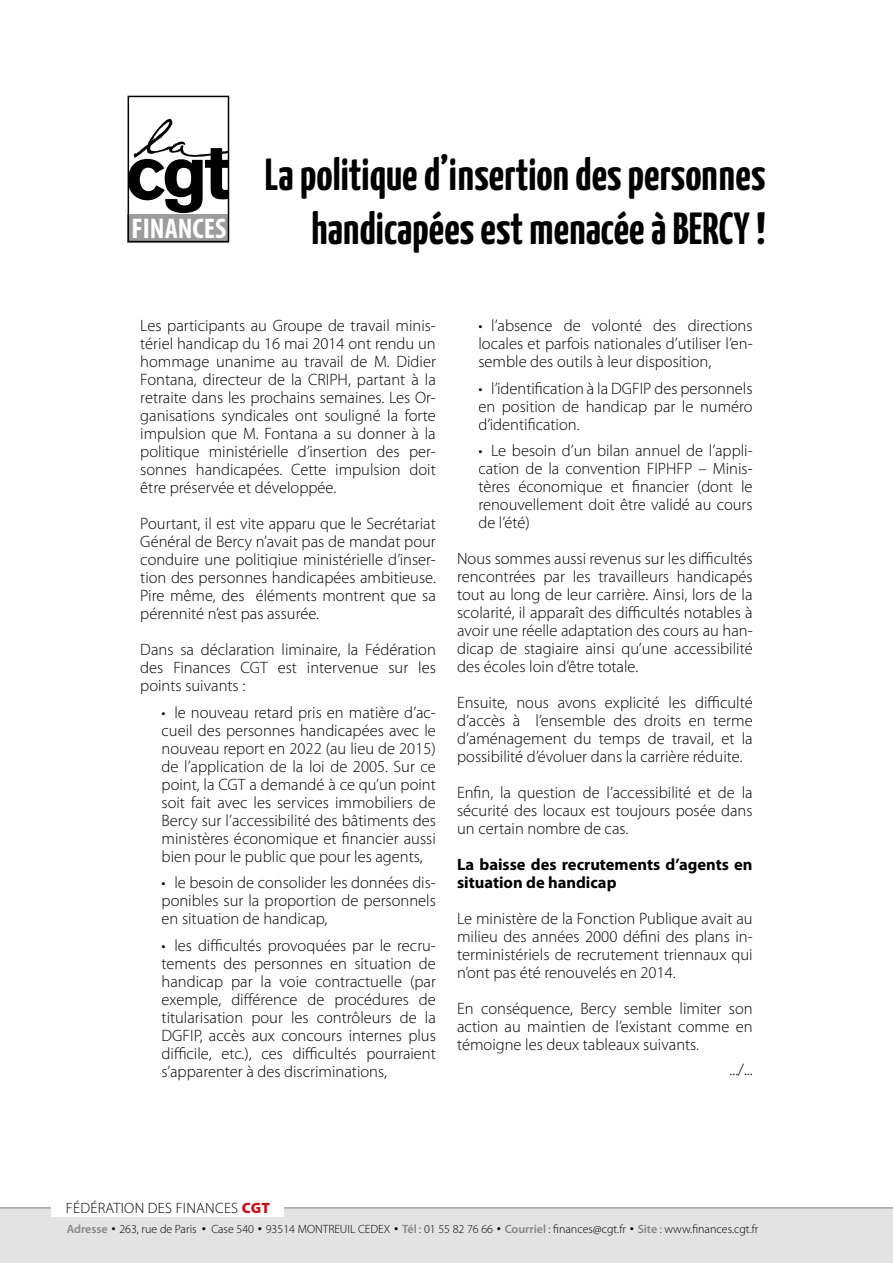
<style>
.page{position:relative;width:893px;height:1263px;background:#fff}
.page>*{position:absolute;margin:0;border:0;box-sizing:border-box;transform-origin:0 0}
.DEFAUT{font:700 45px/54px "Yanone Kaffeesatz";color:#000;text-align:right}
.t1{font:700 condensed 28.65px "Myriad Pro";color:#fff}
.DEFAUT-2{font:300 16.5px/18px "Myriad Pro";color:#000;text-align:justify}
.DEFAUT-3{font:700 16.5px/18px "Myriad Pro";color:#000}
.DEFAUT-4{font:300 15px "Myriad Pro";letter-spacing:.02em;color:#000}
.DEFAUT-5{font:300 12px "Myriad Pro";color:#000}
.s1{font-weight:900;color:#cd121c}
.s2{font-weight:600;color:#878786}
.s3{font-family:"Arial";font-weight:400}
</style>
<div class="page">
<div style="left:128px;top:214px;width:101px;height:28px;background:#9c9c9c"></div>
<div style="left:128px;top:96px;width:101px;height:146px;border:2px solid #000"></div>
<svg style="left:128px;top:119px;width:101px;height:94px"></svg>
<div style="left:0;top:1207px;width:893px;height:56px;background:#e3e3e3"></div>
<div style="left:52px;top:1198px;width:232px;height:19px;background:#fff"></div>
<h2 class="t1" style="left:132px;top:210px;width:96px">FINANCES</h2>
<p class="DEFAUT" style="left:265px;top:148px;width:502px">La politique d’insertion des personnes handicapées est menacée à BERCY !</p>
<p class="DEFAUT-2" style="left:140px;top:317px;width:297px">Les participants au Groupe de travail minis&shy;tériel handicap du 16 mai 2014 ont rendu un hommage unanime au travail de M. Didier Fontana, directeur de la CRIPH, partant à la retraite dans les prochains semaines. Les Or&shy;ganisations syndicales ont souligné la forte impulsion que M. Fontana a su donner à la politique ministérielle d’insertion des per&shy;sonnes handicapées. Cette impulsion doit être préservée et développée.</p>
<p class="DEFAUT-2" style="left:140px;top:515px;width:297px">Pourtant, il est vite apparu que le Secrétariat Général de Bercy n’avait pas de mandat pour conduire une politiqiue ministérielle d’inser&shy;tion des personnes handicapées ambitieuse.<br>Pire même, des éléments montrent que sa pérennité n’est pas assurée.</p>
<p class="DEFAUT-2" style="left:140px;top:641px;width:297px">Dans sa déclaration liminaire, la Fédération des Finances CGT est intervenue sur les points suivants :</p>
<p class="DEFAUT-2" style="left:162px;top:703px;width:276px">• le nouveau retard pris en matière d’ac&shy;cueil des personnes handicapées avec le nouveau report en 2022 (au lieu de 2015) de l’application de la loi de 2005. Sur ce point, la CGT a demandé à ce qu’un point soit fait avec les services immobiliers de Bercy sur l’accessibilité des bâtiments des ministères économique et financier aussi bien pour le public que pour les agents,</p>
<p class="DEFAUT-2" style="left:162px;top:874px;width:276px">• le besoin de consolider les données dis&shy;ponibles sur la proportion de personnels en situation de handicap,</p>
<p class="DEFAUT-2" style="left:162px;top:936px;width:276px">• les difficultés provoquées par le recru&shy;tements des personnes en situation de handicap par la voie contractuelle (par exemple, différence de procédures de titularisation pour les contrôleurs de la DGFIP, accès aux concours internes plus difficile, etc.), ces difficultés pourraient s’apparenter à des discriminations,</p>
<p class="DEFAUT-2" style="left:478px;top:317px;width:276px">• l’absence de volonté des directions locales et parfois nationales d’utiliser l’en&shy;semble des outils à leur disposition,</p>
<p class="DEFAUT-2" style="left:478px;top:379px;width:276px">• l’identification à la DGFIP des personnels en position de handicap par le numéro d’identification.</p>
<p class="DEFAUT-2" style="left:478px;top:442px;width:276px">• Le besoin d’un bilan annuel de l’appli&shy;cation de la convention FIPHFP – Minis&shy;tères économique et financier (dont le renouvellement doit être validé au cours de l’été)</p>
<p class="DEFAUT-2" style="left:457px;top:550px;width:297px">Nous sommes aussi revenus sur les difficultés rencontrées par les travailleurs handicapés tout au long de leur carrière. Ainsi, lors de la scolarité, il apparaît des difficultés notables à avoir une réelle adaptation des cours au han&shy;dicap de stagiaire ainsi qu’une accessibilité des écoles loin d’être totale.</p>
<p class="DEFAUT-2" style="left:457px;top:694px;width:297px">Ensuite, nous avons explicité les difficulté d’accès à l’ensemble des droits en terme d’aménagement du temps de travail, et la possibilité d’évoluer dans la carrière réduite.</p>
<p class="DEFAUT-2" style="left:457px;top:784px;width:297px">Enfin, la question de l’accessibilité et de la sécurité des locaux est toujours posée dans un certain nombre de cas.</p>
<p class="DEFAUT-3" style="left:457px;top:855px;width:297px">La baisse des recrutements d’agents en situation de handicap</p>
<p class="DEFAUT-2" style="left:457px;top:910px;width:297px">Le ministère de la Fonction Publique avait au milieu des années 2000 défini des plans in&shy;terministériels de recrutement triennaux qui n’ont pas été renouvelés en 2014.</p>
<p class="DEFAUT-2" style="left:457px;top:1000px;width:297px">En conséquence, Bercy semble limiter son action au maintien de l’existant comme en témoigne les deux tableaux suivants.</p>
<p class="DEFAUT-2" style="left:730px;top:1060px;width:25px">.../...</p>
<p class="DEFAUT-4" style="left:66px;top:1199px;width:206px">FÉDÉRATION DES FINANCES <span class="s1">CGT</span></p>
<p class="DEFAUT-5" style="left:67px;top:1222px;width:693px"><span class="s2">Adresse</span> <span class="s3">•</span> 263, rue de Paris <span class="s3">•</span> Case 540 <span class="s3">•</span> 93514 MONTREUIL CEDEX <span class="s3">•</span> <span class="s2">Tél</span> : 01 55 82 76 66 <span class="s3">•</span> <span class="s2">Courriel</span> : finances@cgt.fr <span class="s3">•</span> <span class="s2">Site</span> : www.finances.cgt.fr</p>
</div>
